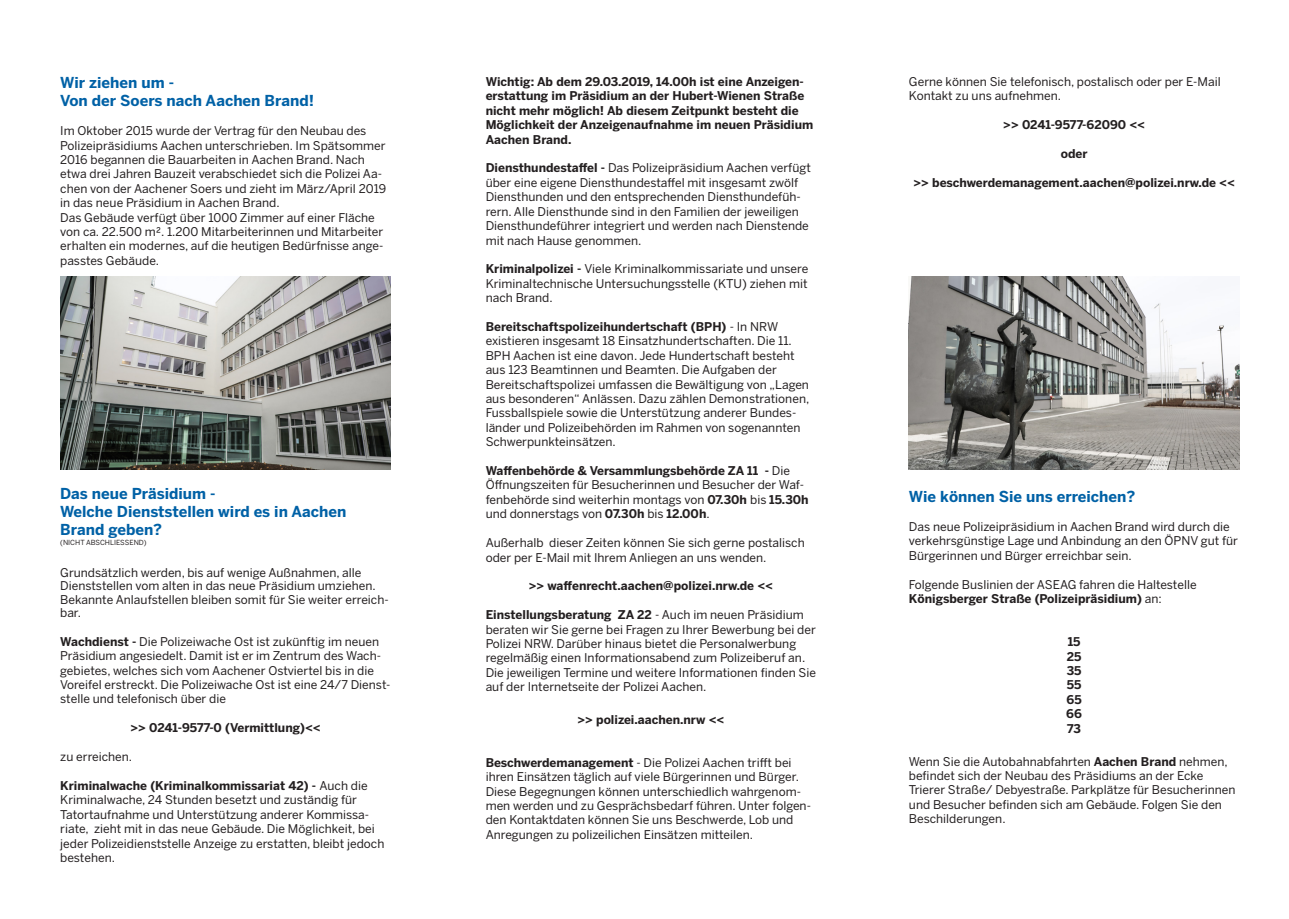
<style>
.page{position:relative;width:1289px;height:919px;background:#fff}
.page>*{position:absolute;margin:0;border:0;box-sizing:border-box;transform-origin:0 0}
.t1{font:700 15px/18px "Benton Sans";color:#0061a6}
.t2{font:12px/14.4px "Benton Sans";color:#231f20}
.t3{font:700 12px/14.4px "Benton Sans";color:#231f20}
.t4{font:7.05px "Benton Sans";color:#231f20}
.s1{font-weight:700}
</style>
<div class="page">
<img style="left:60px;top:276px;width:330px;height:193px">
<img style="left:909px;top:276px;width:330px;height:193px">
<p class="t1" style="left:60px;top:74px;width:255px">Wir ziehen um -<br>Von der Soers nach Aachen Brand!</p>
<p class="t2" style="left:60px;top:123px;width:327px">Im Oktober 2015 wurde der Vertrag für den Neubau des Polizeipräsidiums Aachen unterschrieben. Im Spätsommer 2016 begannen die Bauarbeiten in Aachen Brand. Nach etwa drei Jahren Bauzeit verabschiedet sich die Polizei Aa&shy;chen von der Aachener Soers und zieht im März/April 2019 in das neue Präsidium in Aachen Brand.<br>Das Gebäude verfügt über 1000 Zimmer auf einer Fläche von ca. 22.500 m². 1.200 Mitarbeiterinnen und Mitarbeiter erhalten ein modernes, auf die heutigen Bedürfnisse ange&shy;passtes Gebäude.</p>
<p class="t1" style="left:60px;top:484px;width:288px">Das neue Präsidium -<br>Welche Dienststellen wird es in Aachen<br>Brand geben?</p>
<p class="t4" style="left:60px;top:538px;width:88px">(NICHT ABSCHLIESSEND)</p>
<p class="t2" style="left:60px;top:565px;width:330px;line-height:13.5px">Grundsätzlich werden, bis auf wenige Außnahmen, alle Dienststellen vom alten in das neue Präsidium umziehen.<br>Bekannte Anlaufstellen bleiben somit für Sie weiter erreich&shy;bar.</p>
<p class="t2" style="left:60px;top:634px;width:332px"><span class="s1">Wachdienst -</span> Die Polizeiwache Ost ist zukünftig im neuen Präsidium angesiedelt. Damit ist er im Zentrum des Wach&shy;gebietes, welches sich vom Aachener Ostviertel bis in die Voreifel erstreckt. Die Polizeiwache Ost ist eine 24/7 Dienst&shy;stelle und telefonisch über die</p>
<p class="t3" style="left:130px;top:720px;width:192px">&gt;&gt; 0241-9577-0 (Vermittlung)&lt;&lt;</p>
<p class="t2" style="left:60px;top:749px;width:73px">zu erreichen.</p>
<p class="t2" style="left:60px;top:778px;width:326px"><span class="s1">Kriminalwache (Kriminalkommissariat 42) -</span> Auch die Kriminalwache, 24 Stunden besetzt und zuständig für Tatortaufnahme und Unterstützung anderer Kommissa&shy;riate, zieht mit in das neue Gebäude. Die Möglichkeit, bei jeder Polizeidienststelle Anzeige zu erstatten, bleibt jedoch bestehen.</p>
<p class="t3" style="left:485px;top:74px;width:329px">Wichtig: Ab dem 29.03.2019, 14.00h ist eine Anzeigen&shy;erstattung im Präsidium an der Hubert-Wienen Straße nicht mehr möglich! Ab diesem Zeitpunkt besteht die Möglichkeit der Anzeigenaufnahme im neuen Präsidium Aachen Brand.</p>
<p class="t2" style="left:485px;top:161px;width:327px"><span class="s1">Diensthundestaffel -</span> Das Polizeipräsidium Aachen verfügt über eine eigene Diensthundestaffel mit insgesamt zwölf Diensthunden und den entsprechenden Diensthundefüh&shy;rern. Alle Diensthunde sind in den Familien der jeweiligen Diensthundeführer integriert und werden nach Dienstende mit nach Hause genommen.</p>
<p class="t2" style="left:485px;top:261px;width:324px;text-align:justify"><span class="s1">Kriminalpolizei -</span> Viele Kriminalkommissariate und unsere Kriminaltechnische Untersuchungsstelle (KTU) ziehen mit nach Brand.</p>
<p class="t2" style="left:485px;top:319px;width:325px"><span class="s1">Bereitschaftspolizeihundertschaft (BPH)</span> - In NRW existieren insgesamt 18 Einsatzhundertschaften. Die 11.<br>BPH Aachen ist eine davon. Jede Hundertschaft besteht aus 123 Beamtinnen und Beamten. Die Aufgaben der Bereitschaftspolizei umfassen die Bewältigung von „Lagen aus besonderen“ Anlässen. Dazu zählen Demonstrationen, Fussballspiele sowie die Unterstützung anderer Bundes&shy;länder und Polizeibehörden im Rahmen von sogenannten Schwerpunkteinsätzen.</p>
<p class="t2" style="left:485px;top:463px;width:324px"><span class="s1">Waffenbehörde &amp; Versammlungsbehörde ZA 11 -</span> Die Öffnungszeiten für Besucherinnen und Besucher der Waf&shy;fenbehörde sind weiterhin montags von <span class="s1">07.30h</span> bis <span class="s1">15.30h </span>und donnerstags von <span class="s1">07.30h</span> bis <span class="s1">12.00h</span>.</p>
<p class="t2" style="left:485px;top:535px;width:320px">Außerhalb dieser Zeiten können Sie sich gerne postalisch oder per E-Mail mit Ihrem Anliegen an uns wenden.</p>
<p class="t3" style="left:529px;top:578px;width:246px">&gt;&gt; waffenrecht.aachen@polizei.nrw.de &lt;&lt;</p>
<p class="t2" style="left:485px;top:607px;width:332px"><span class="s1">Einstellungsberatung ZA 22</span> - Auch im neuen Präsidium beraten wir Sie gerne bei Fragen zu Ihrer Bewerbung bei der Polizei NRW. Darüber hinaus bietet die Personalwerbung regelmäßig einen Informationsabend zum Polizeiberuf an.<br>Die jeweiligen Termine und weitere Informationen finden Sie auf der Internetseite der Polizei Aachen.</p>
<p class="t3" style="left:577px;top:711px;width:148px">&gt;&gt; polizei.aachen.nrw &lt;&lt;</p>
<p class="t2" style="left:485px;top:755px;width:327px"><span class="s1">Beschwerdemanagement</span> - Die Polizei Aachen trifft bei ihren Einsätzen täglich auf viele Bürgerinnen und Bürger.<br>Diese Begegnungen können unterschiedlich wahrgenom&shy;men werden und zu Gesprächsbedarf führen. Unter folgen&shy;den Kontaktdaten können Sie uns Beschwerde, Lob und Anregungen zu polizeilichen Einsätzen mitteilen.</p>
<p class="t2" style="left:909px;top:74px;width:313px">Gerne können Sie telefonisch, postalisch oder per E-Mail<br>Kontakt zu uns aufnehmen.</p>
<p class="t3" style="left:1003px;top:117px;width:143px">&gt;&gt; 0241-9577-62090 &lt;&lt;</p>
<p class="t3" style="left:1060px;top:146px;width:28px">oder</p>
<p class="t3" style="left:913px;top:175px;width:323px">&gt;&gt; beschwerdemanagement.aachen@polizei.nrw.de &lt;&lt;</p>
<p class="t1" style="left:909px;top:487px;width:228px">Wie können Sie uns erreichen?</p>
<p class="t2" style="left:909px;top:519px;width:330px">Das neue Polizeipräsidium in Aachen Brand wird durch die verkehrsgünstige Lage und Anbindung an den ÖPNV gut für<br>Bürgerinnen und Bürger erreichbar sein.</p>
<p class="t2" style="left:909px;top:576px;width:289px">Folgende Buslinien der ASEAG fahren die Haltestelle<br><span class="s1">Königsberger Straße (Polizeipräsidium)</span> an:</p>
<p class="t3" style="left:1066px;top:634px;width:17px;text-align:justify">15<br>25<br>35<br>55<br>65<br>66<br>73</p>
<p class="t2" style="left:908px;top:753px;width:328px">Wenn Sie die Autobahnabfahrten <span class="s1">Aachen Brand</span> nehmen, befindet sich der Neubau des Präsidiums an der Ecke Trierer Straße/ Debyestraße. Parkplätze für Besucherinnen und Besucher befinden sich am Gebäude. Folgen Sie den Beschilderungen.</p>
</div>
